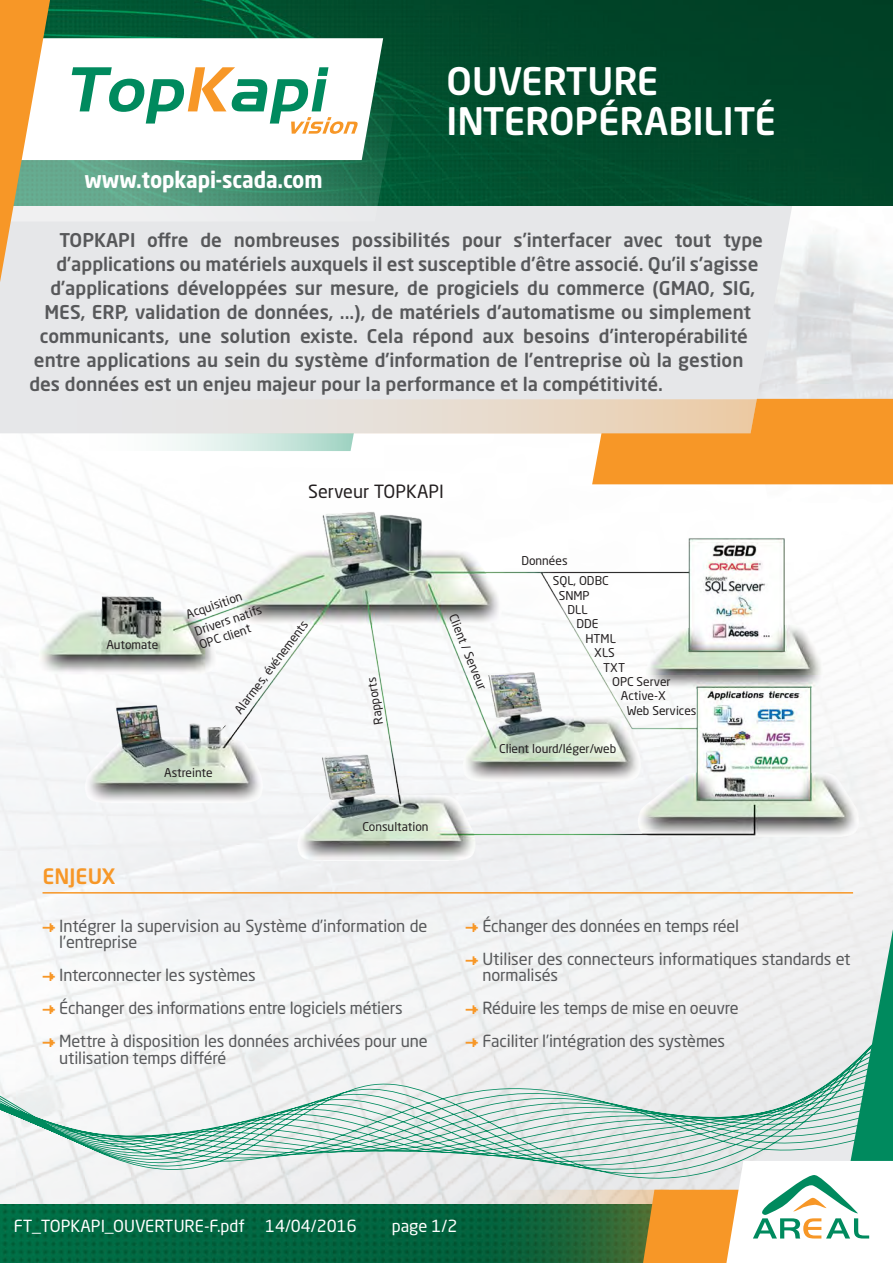
<style>
.page{position:relative;width:893px;height:1263px;background:#fff}
.page>*{position:absolute;margin:0;border:0;box-sizing:border-box;transform-origin:0 0}
.t1{font:500 37.5px "Neo Sans Std";color:#fff}
.t2{font:700 22.5px "Neo Sans Std";letter-spacing:-.005em;color:#fff;scale:.92 1}
.t3{font:500 21px "Neo Sans Std";color:#f79727}
.t4{font:500 18.75px "Neo Sans Std";color:#57585a}
.t5{font:18px "Neo Sans Std";color:#231f20}
.t6{font:16.5px/16.5px "Neo Sans Std";letter-spacing:-.01em;color:#57585a}
.t7{font:16.5px "Neo Sans Std";color:#fff}
.t8{font:12px "Neo Sans Std";color:#231f20}
.s1{font-family:"Fleches Left Right";color:#f79727}
</style>
<div class="page">
<svg style="left:0;top:1029px;width:448px;height:149px"></svg>
<div style="left:0;top:206px;width:793px;height:227px;background:#e6e7e9"></div>
<svg style="left:13px;top:399px;width:880px;height:85px"></svg>
<img style="left:0;top:1204px;width:448px;height:59px">
<svg style="left:448px;top:929px;width:445px;height:334px"></svg>
<img style="left:50px;top:0;width:843px;height:206px">
<svg style="left:50px;top:94px;width:347px;height:127px"></svg>
<svg style="left:50px;top:38px;width:333px;height:122px"></svg>
<svg style="left:72px;top:67px;width:286px;height:67px"></svg>
<svg style="left:0;top:0;width:50px;height:282px"></svg>
<img style="left:21px;top:491px;width:851px;height:424px">
<p class="t2" style="left:85px;top:165px;width:260px">www.topkapi-scada.com</p>
<p class="t1" style="left:446px;top:57px;width:214px">OUVERTURE</p>
<p class="t1" style="left:446px;top:98px;width:331px">INTEROPÉRABILITÉ</p>
<p class="t4" style="left:59px;top:228px;width:705px">TOPKAPI offre de nombreuses possibilités pour s’interfacer avec tout type</p>
<p class="t4" style="left:56px;top:252px;width:704px">d’applications ou matériels auxquels il est susceptible d’être associé. Qu’il s’agisse</p>
<p class="t4" style="left:50px;top:276px;width:707px">d’applications développées sur mesure, de progiciels du commerce (GMAO, SIG,</p>
<p class="t4" style="left:44px;top:300px;width:708px">MES, ERP, validation de données, ...), de matériels d’automatisme ou simplement</p>
<p class="t4" style="left:40px;top:324px;width:710px">communicants, une solution existe. Cela répond aux besoins d’interopérabilité</p>
<p class="t4" style="left:34px;top:348px;width:711px">entre applications au sein du système d’information de l’entreprise où la gestion</p>
<p class="t4" style="left:29px;top:372px;width:635px">des données est un enjeu majeur pour la performance et la compétitivité.</p>
<p class="t5" style="left:308px;top:480px;width:137px">Serveur TOPKAPI</p>
<p class="t8" style="left:106px;top:637px;width:53px">Automate</p>
<p class="t8" style="left:184px;top:608px;width:60px;rotate:-19deg">Acquisition</p>
<p class="t8" style="left:193px;top:625px;width:72px;rotate:-19deg">Drivers natifs</p>
<p class="t8" style="left:231px;top:708px;width:114px;rotate:-53deg">Alarmes, événements</p>
<p class="t8" style="left:197px;top:638px;width:55px;rotate:-19deg">OPC client</p>
<p class="t3" style="left:43px;top:862px;width:74px">ENJEUX</p>
<p class="t8" style="left:164px;top:765px;width:50px">Astreinte</p>
<p class="t8" style="left:371px;top:725px;width:49px;rotate:-99deg">Rapports</p>
<p class="t8" style="left:460px;top:612px;width:82px;rotate:68deg">Client / Serveur</p>
<p class="t8" style="left:521px;top:553px;width:48px">Données</p>
<p class="t8" style="left:553px;top:573px;width:57px">SQL, ODBC</p>
<p class="t8" style="left:559px;top:588px;width:33px">SNMP</p>
<p class="t8" style="left:568px;top:602px;width:22px">DLL</p>
<p class="t8" style="left:576px;top:617px;width:23px">DDE</p>
<p class="t8" style="left:585px;top:631px;width:32px">HTML</p>
<p class="t8" style="left:594px;top:645px;width:22px">XLS</p>
<p class="t8" style="left:603px;top:660px;width:23px">TXT</p>
<p class="t8" style="left:612px;top:674px;width:60px">OPC Server</p>
<p class="t8" style="left:621px;top:689px;width:46px">Active-X</p>
<p class="t8" style="left:627px;top:703px;width:71px">Web Services</p>
<p class="t8" style="left:499px;top:742px;width:118px">Client lourd/léger/web</p>
<p class="t8" style="left:362px;top:819px;width:68px">Consultation</p>
<p class="t6" style="left:59px;top:917px;width:370px;text-indent:-17px"><span class="s1">k</span> Intégrer la supervision au Système d’information de l’entreprise</p>
<p class="t6" style="left:43px;top:966px;width:215px"><span class="s1">k</span> Interconnecter les systèmes</p>
<p class="t6" style="left:43px;top:999px;width:362px"><span class="s1">k</span> Échanger des informations entre logiciels métiers</p>
<p class="t6" style="left:59px;top:1032px;width:370px;text-indent:-17px"><span class="s1">k</span> Mettre à disposition les données archivées pour une utilisation temps différé</p>
<p class="t6" style="left:466px;top:917px;width:275px"><span class="s1">k</span> Échanger des données en temps réel</p>
<p class="t6" style="left:482px;top:950px;width:370px;text-indent:-17px"><span class="s1">k</span> Utiliser des connecteurs informatiques standards et normalisés</p>
<p class="t6" style="left:466px;top:999px;width:275px"><span class="s1">k</span> Réduire les temps de mise en oeuvre</p>
<p class="t6" style="left:466px;top:1032px;width:261px"><span class="s1">k</span> Faciliter l’intégration des systèmes</p>
<p class="t7" style="left:14px;top:1215px;width:344px">FT_TOPKAPI_OUVERTURE-F.pdf 14/04/2016</p>
<p class="t7" style="left:392px;top:1215px;width:67px">page 1/2</p>
</div>
